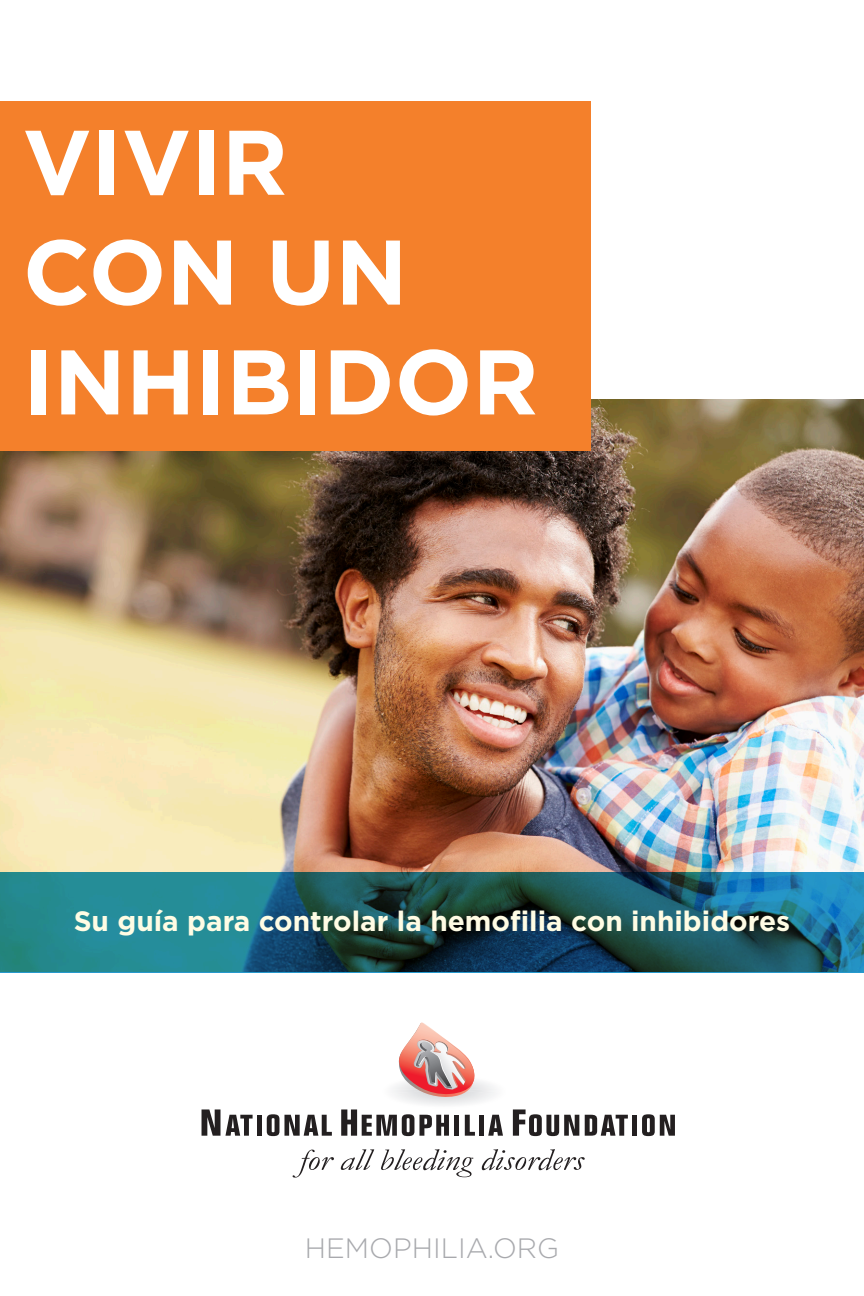
<style>
.page{position:relative;width:864px;height:1296px;background:#fff}
.page>*{position:absolute;margin:0;border:0;box-sizing:border-box;transform-origin:0 0}
.t1{font:700 91.6px/109.8px "Gotham";color:#fff}
.t2{font:700 28px "Gotham";color:#fffce4}
.t3{font:300 28px "Gotham";color:#a8a9ad}
</style>
<div class="page">
<img style="left:0;top:400px;width:864px;height:472px">
<svg style="left:0;top:872px;width:864px;height:101px;background:#1c616f"></svg>
<div style="left:408px;top:1081px;width:72px;height:19px;border:1px solid #e6e7e9;border-radius:50%"></div>
<div style="left:407px;top:1081px;width:74px;height:20px;border:1px solid #e7e8e9;border-radius:50%"></div>
<div style="left:406px;top:1081px;width:76px;height:20px;border:1px solid #e8e9ea;border-radius:50%"></div>
<div style="left:405px;top:1080px;width:78px;height:21px;border:1px solid #e9eaeb;border-radius:50%"></div>
<div style="left:404px;top:1080px;width:80px;height:22px;border:1px solid #eaebec;border-radius:50%"></div>
<div style="left:403px;top:1080px;width:82px;height:22px;border:1px solid #ebebed;border-radius:50%"></div>
<div style="left:402px;top:1080px;width:84px;height:22px;border:1px solid #ececee;border-radius:50%"></div>
<div style="left:398px;top:1079px;width:92px;height:24px;border:1px solid #f0f0f1;border-radius:50%"></div>
<div style="left:395px;top:1078px;width:98px;height:26px;border:1px solid #f2f3f4;border-radius:50%"></div>
<div style="left:382px;top:1075px;width:124px;height:33px;border:1px solid #fff;border-radius:50%"></div>
<svg style="left:398px;top:1023px;width:80px;height:75px"></svg>
<svg style="left:202px;top:1109px;width:51px;height:27px"></svg>
<div style="left:257px;top:1115px;width:5px;height:21px;background:#231f20"></div>
<svg style="left:267px;top:1114px;width:65px;height:22px"></svg>
<svg style="left:341px;top:1109px;width:108px;height:27px"></svg>
<div style="left:454px;top:1115px;width:5px;height:21px;background:#231f20"></div>
<svg style="left:465px;top:1115px;width:10px;height:21px"></svg>
<div style="left:479px;top:1115px;width:5px;height:21px;background:#231f20"></div>
<svg style="left:488px;top:1115px;width:15px;height:21px"></svg>
<svg style="left:513px;top:1109px;width:66px;height:27px"></svg>
<svg style="left:585px;top:1115px;width:43px;height:21px"></svg>
<div style="left:632px;top:1115px;width:5px;height:21px;background:#231f20"></div>
<svg style="left:642px;top:1114px;width:33px;height:22px"></svg>
<svg style="left:293px;top:1150px;width:41px;height:28px"></svg>
<svg style="left:341px;top:1149px;width:33px;height:21px"></svg>
<svg style="left:381px;top:1149px;width:92px;height:28px"></svg>
<svg style="left:482px;top:1149px;width:103px;height:21px"></svg>
<div style="left:0;top:102px;width:590px;height:349px;background:#f4802b"></div>
<p class="t1" style="left:23px;top:107px;width:266px">VIVIR</p>
<p class="t1" style="left:23px;top:217px;width:517px">CON UN<br>INHIBIDOR</p>
<p class="t2" style="left:74px;top:902px;width:718px">Su guía para controlar la hemofilia con inhibidores</p>
<p class="t3" style="left:305px;top:1230px;width:256px">HEMOPHILIA.ORG</p>
</div>
